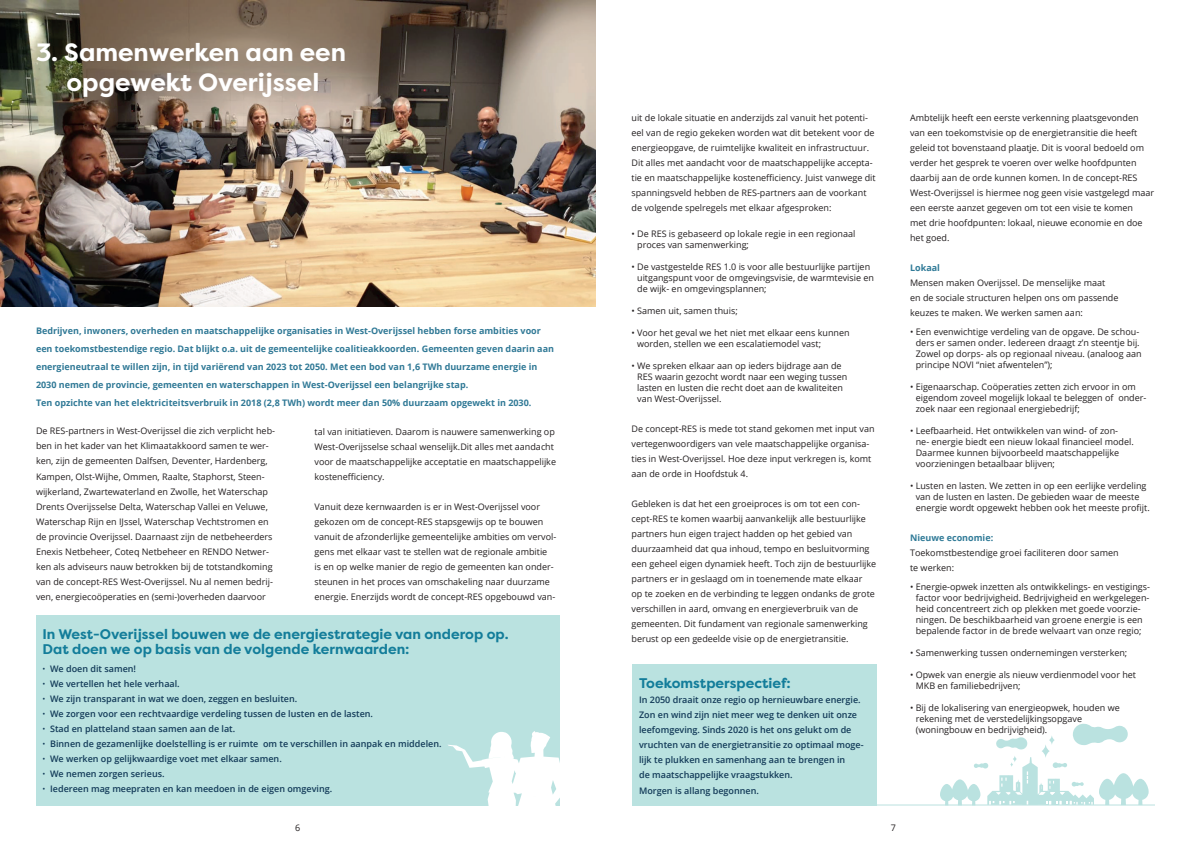
<style>
.page{position:relative;width:1191px;height:842px;background:#fff}
.page>*{position:absolute;margin:0;border:0;box-sizing:border-box;transform-origin:0 0}
.t1{font:700 25px/30px "Filson W04";color:#fff;text-align:center}
.t2{font:700 14px/15px "Filson W04";color:#137d9a}
.t3{font:9px/15px "Open Sans";color:#231f20}
.t4{font:600 9px/15px "Open Sans";color:#123a58}
.t5{font:700 9px/18px "Open Sans";color:#307996}
.t6{font:700 9px "Open Sans";color:#2f7a97}
.s1{font-family:"Roboto";font-weight:300}
</style>
<div class="page">
<svg style="left:940px;top:723px;width:208px;height:81px"></svg>
<hr style="left:856px;top:804px;width:299px;height:1px;background:#bae2e0">
<img style="left:0;top:0;width:595px;height:306px">
<div style="left:36px;top:615px;width:523px;height:191px;background:#bae2e0"></div>
<div style="left:632px;top:664px;width:244px;height:141px;background:#bae2e0"></div>
<svg style="left:448px;top:731px;width:112px;height:75px"></svg>
<h1 class="t1" style="left:36px;top:37px;width:311px">3. Samenwerken aan een opgewekt Overijssel</h1>
<p class="t5" style="left:36px;top:322px;width:519px">Bedrijven, inwoners, overheden en maatschappelijke organisaties in West-Overijssel hebben forse ambities voor een toekomstbestendige regio. Dat blijkt o.a. uit de gemeentelijke coalitieakkoorden. Gemeenten geven daarin aan energieneutraal te willen zijn, in tijd variërend van 2023 tot 2050. Met een bod van 1,6 TWh duurzame energie in 2030 nemen de provincie, gemeenten en waterschappen in West-Overijssel een belangrijke stap.<br>Ten opzichte van het elektriciteitsverbruik in 2018 (2,8 TWh) wordt meer dan 50% duurzaam opgewekt in 2030.</p>
<p class="t3" style="left:36px;top:423px;width:240px">De RES-partners in West-Overijssel die zich verplicht heb&shy;ben in het kader van het Klimaatakkoord samen te wer&shy;ken, zijn de gemeenten Dalfsen, Deventer, Hardenberg, Kampen, Olst-Wijhe, Ommen, Raalte, Staphorst, Steen&shy;wijkerland, Zwartewaterland en Zwolle, het Waterschap Drents Overijsselse Delta, Waterschap Vallei en Veluwe, Waterschap Rijn en IJssel, Waterschap Vechtstromen en de provincie Overijssel. Daarnaast zijn de netbeheerders Enexis Netbeheer, Coteq Netbeheer en RENDO Netwer&shy;ken als adviseurs nauw betrokken bij de totstandkoming van de concept-RES West-Overijssel. Nu al nemen bedrij&shy;ven, energiecoöperaties en (semi-)overheden daarvoor</p>
<p class="t3" style="left:314px;top:423px;width:243px">tal van initiatieven. Daarom is nauwere samenwerking op West-Overijsselse schaal wenselijk.Dit alles met aandacht voor de maatschappelijke acceptatie en maatschappelijke kostenefficiency.</p>
<p class="t3" style="left:314px;top:498px;width:243px">Vanuit deze kernwaarden is er in West-Overijssel voor gekozen om de concept-RES stapsgewijs op te bouwen vanuit de afzonderlijke gemeentelijke ambities om vervol&shy;gens met elkaar vast te stellen wat de regionale ambitie<br>is en op welke manier de regio de gemeenten kan onder&shy;steunen in het proces van omschakeling naar duurzame energie. Enerzijds wordt de concept-RES opgebouwd van-</p>
<h2 class="t2" style="left:43px;top:627px;width:467px">In West-Overijssel bouwen we de energiestrategie van onderop op.<br>Dat doen we op basis van de volgende kernwaarden:</h2>
<p class="t4" style="left:43px;top:661px;width:95px"><span class="s1">•</span> We doen dit samen!</p>
<p class="t4" style="left:43px;top:676px;width:139px"><span class="s1">•</span> We vertellen het hele verhaal.</p>
<p class="t4" style="left:43px;top:691px;width:256px"><span class="s1">•</span> We zijn transparant in wat we doen, zeggen en besluiten.</p>
<p class="t4" style="left:43px;top:706px;width:332px"><span class="s1">•</span> We zorgen voor een rechtvaardige verdeling tussen de lusten en de lasten.</p>
<p class="t4" style="left:43px;top:721px;width:194px"><span class="s1">•</span> Stad en platteland staan samen aan de lat.</p>
<p class="t4" style="left:43px;top:736px;width:400px"><span class="s1">•</span> Binnen de gezamenlijke doelstelling is er ruimte om te verschillen in aanpak en middelen.</p>
<p class="t4" style="left:43px;top:751px;width:241px"><span class="s1">•</span> We werken op gelijkwaardige voet met elkaar samen.</p>
<p class="t4" style="left:43px;top:766px;width:124px"><span class="s1">•</span> We nemen zorgen serieus.</p>
<p class="t4" style="left:43px;top:781px;width:291px"><span class="s1">•</span> Iedereen mag meepraten en kan meedoen in de eigen omgeving.</p>
<p class="t3" style="left:631px;top:110px;width:246px">uit de lokale situatie en anderzijds zal vanuit het potenti&shy;eel van de regio gekeken worden wat dit betekent voor de energieopgave, de ruimtelijke kwaliteit en infrastructuur.<br>Dit alles met aandacht voor de maatschappelijke accepta&shy;tie en maatschappelijke kostenefficiency. Juist vanwege dit spanningsveld hebben de RES-partners aan de voorkant de volgende spelregels met elkaar afgesproken:</p>
<p class="t3" style="left:637px;top:228px;width:220px;line-height:11px;text-indent:-6px">• De RES is gebaseerd op lokale regie in een regionaal proces van samenwerking;</p>
<p class="t3" style="left:637px;top:261px;width:238px;line-height:11px;text-indent:-6px">• De vastgestelde RES 1.0 is voor alle bestuurlijke partijen uitgangspunt voor de omgevingsvisie, de warmtevisie en de wijk- en omgevingsplannen;</p>
<p class="t3" style="left:631px;top:303px;width:108px">• Samen uit, samen thuis;</p>
<p class="t3" style="left:637px;top:327px;width:214px;line-height:11px;text-indent:-6px">• Voor het geval we het niet met elkaar eens kunnen worden, stellen we een escalatiemodel vast;</p>
<p class="t3" style="left:637px;top:360px;width:212px;line-height:11px;text-indent:-6px">• We spreken elkaar aan op ieders bijdrage aan de RES waarin gezocht wordt naar een weging tussen lasten en lusten die recht doet aan de kwaliteiten van West-Overijssel.</p>
<p class="t3" style="left:631px;top:421px;width:244px">De concept-RES is mede tot stand gekomen met input van vertegenwoordigers van vele maatschappelijke organisa&shy;ties in West-Overijssel. Hoe deze input verkregen is, komt aan de orde in Hoofdstuk 4.</p>
<p class="t3" style="left:631px;top:496px;width:246px">Gebleken is dat het een groeiproces is om tot een con&shy;cept-RES te komen waarbij aanvankelijk alle bestuurlijke partners hun eigen traject hadden op het gebied van duurzaamheid dat qua inhoud, tempo en besluitvorming een geheel eigen dynamiek heeft. Toch zijn de bestuurlijke partners er in geslaagd om in toenemende mate elkaar<br>op te zoeken en de verbinding te leggen ondanks de grote verschillen in aard, omvang en energieverbruik van de gemeenten. Dit fundament van regionale samenwerking berust op een gedeelde visie op de energietransitie.</p>
<h2 class="t2" style="left:639px;top:676px;width:153px">Toekomstperspectief:</h2>
<p class="t4" style="left:639px;top:692px;width:226px">In 2050 draait onze regio op hernieuwbare energie.<br>Zon en wind zijn niet meer weg te denken uit onze leefomgeving. Sinds 2020 is het ons gelukt om de vruchten van de energietransitie zo optimaal moge&shy;lijk te plukken en samenhang aan te brengen in<br>de maatschappelijke vraagstukken.<br>Morgen is allang begonnen.</p>
<p class="t3" style="left:295px;top:820px;width:7px">6</p>
<p class="t3" style="left:890px;top:820px;width:7px">7</p>
<p class="t3" style="left:910px;top:110px;width:246px">Ambtelijk heeft een eerste verkenning plaatsgevonden van een toekomstvisie op de energietransitie die heeft geleid tot bovenstaand plaatje. Dit is vooral bedoeld om verder het gesprek te voeren over welke hoofdpunten daarbij aan de orde kunnen komen. In de concept-RES West-Overijssel is hiermee nog geen visie vastgelegd maar een eerste aanzet gegeven om tot een visie te komen<br>met drie hoofdpunten: lokaal, nieuwe economie en doe het goed.</p>
<p class="t6" style="left:910px;top:261px;width:31px">Lokaal</p>
<p class="t3" style="left:910px;top:275px;width:210px">Mensen maken Overijssel. De menselijke maat<br>en de sociale structuren helpen ons om passende keuzes te maken. We werken samen aan:</p>
<p class="t3" style="left:915px;top:326px;width:227px;line-height:11px;text-indent:-6px">• Een evenwichtige verdeling van de opgave. De schou&shy;ders er samen onder. Iedereen draagt z’n steentje bij.<br>Zowel op dorps- als op regionaal niveau. (analoog aan principe NOVI “niet afwentelen”);</p>
<p class="t3" style="left:915px;top:381px;width:232px;line-height:11px;text-indent:-6px">• Eigenaarschap. Coöperaties zetten zich ervoor in om eigendom zoveel mogelijk lokaal te beleggen of onder&shy;zoek naar een regionaal energiebedrijf;</p>
<p class="t3" style="left:915px;top:425px;width:220px;line-height:11px;text-indent:-6px">• Leefbaarheid. Het ontwikkelen van wind- of zon-<br>ne- energie biedt een nieuw lokaal financieel model.<br>Daarmee kunnen bijvoorbeeld maatschappelijke voorzieningen betaalbaar blijven;</p>
<p class="t3" style="left:915px;top:480px;width:235px;line-height:11px;text-indent:-6px">• Lusten en lasten. We zetten in op een eerlijke verdeling van de lusten en lasten. De gebieden waar de meeste energie wordt opgewekt hebben ook het meeste profijt.</p>
<p class="t6" style="left:910px;top:531px;width:85px">Nieuwe economie:</p>
<p class="t3" style="left:910px;top:545px;width:210px">Toekomstbestendige groei faciliteren door samen te werken:</p>
<p class="t3" style="left:910px;top:581px;width:241px;line-height:11px;text-align:center">• Energie-opwek inzetten als ontwikkelings- en vestigings&shy;factor voor bedrijvigheid. Bedrijvigheid en werkgelegen&shy;heid concentreert zich op plekken met goede voorzie&shy;ningen. De beschikbaarheid van groene energie is een bepalende factor in de brede welvaart van onze regio;</p>
<p class="t3" style="left:910px;top:645px;width:219px">• Samenwerking tussen ondernemingen versterken;</p>
<p class="t3" style="left:915px;top:669px;width:222px;line-height:11px;text-indent:-6px">• Opwek van energie als nieuw verdienmodel voor het<br>MKB en familiebedrijven;</p>
<p class="t3" style="left:915px;top:702px;width:205px;line-height:11px;text-indent:-6px">• Bij de lokalisering van energieopwek, houden we rekening met de verstedelijkingsopgave (woningbouw en bedrijvigheid).</p>
</div>
